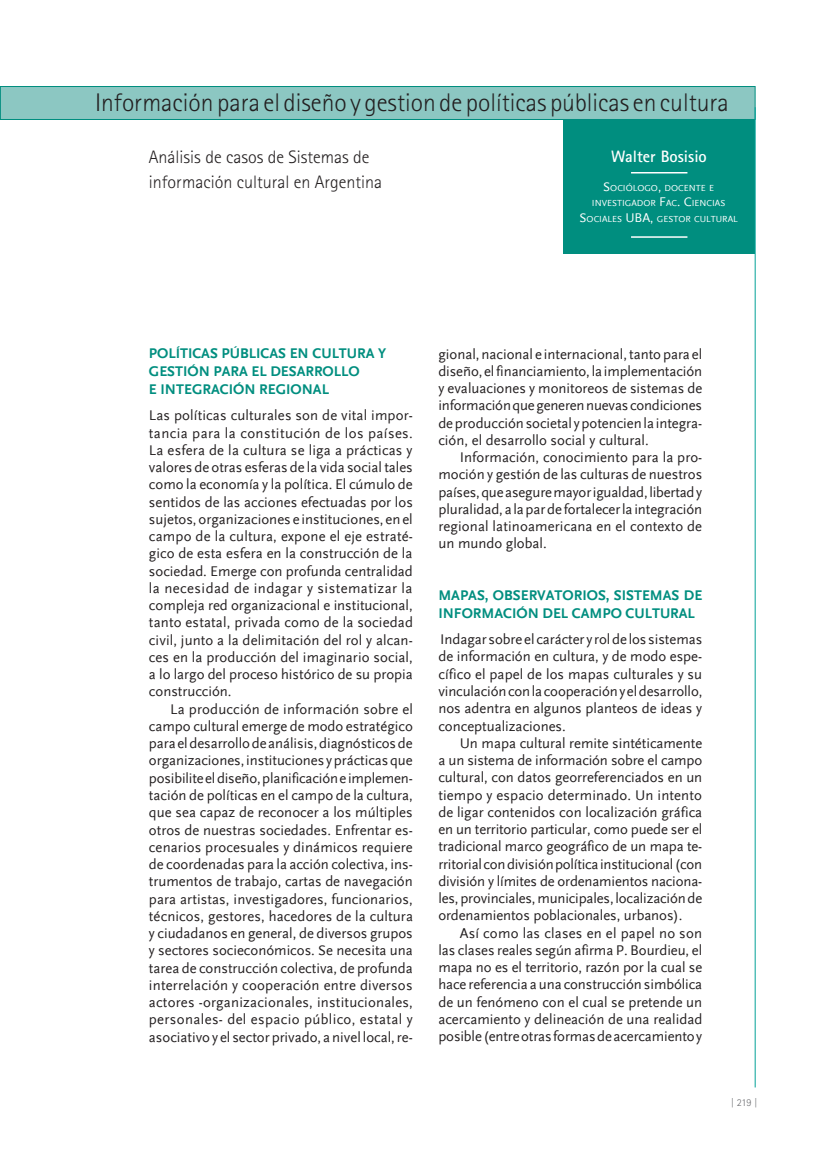
<style>
.page{position:relative;width:830px;height:1170px;background:#fff}
.page>*{position:absolute;margin:0;border:0;box-sizing:border-box;transform-origin:0 0}
.IC_título_nota_1{font:300 25.5px "Rotis Sans Serif";color:#231f20}
.IC_título_nota_1-2{font:300 18px/25.2px "Rotis Sans Serif";color:#231f20}
.t1{font:700 16.5px "Rotis Sans Serif";color:#fff}
.IC_cpo_de_texto_1{font:14.7px/17.2px "Scala Sans";color:#231f20;text-align:justify}
.IC_subtitulo_nota{font:700 14.7px/18px "Scala Sans";color:#008e7f}
.t2{font:300 10.5px "Rotis Sans Serif";color:#6c6d70}
.IC_ficha_autor{font:9.3px "Scala Sans";color:#fff}
.s1{font-size:13.2px}
</style>
<div class="page">
<div style="left:563px;top:118px;width:191px;height:135px;background:#008e7f"></div>
<div style="left:0;top:86px;width:754px;height:33px;background:#8cc7c2"></div>
<div style="left:0;top:86px;width:755px;height:34px;border:1px solid #008e7f"></div>
<hr style="left:630px;top:172px;width:57px;height:1px;background:#fff">
<hr style="left:630px;top:236px;width:57px;height:2px;background:#fff">
<hr style="left:754px;top:107px;width:1px;height:980px;background:#03a197">
<p class="IC_título_nota_1" style="left:95px;top:88px;width:635px">i nformación para el diseño y gestion de políticas públicas en cultura</p>
<p class="IC_título_nota_1-2" style="left:149px;top:144px;width:234px">Análisis de casos de Sistemas de información cultural en Argentina</p>
<p class="t1" style="left:611px;top:146px;width:97px">Walter Bosisio</p>
<p class="IC_ficha_autor" style="left:603px;top:183px;width:112px"><span class="s1">S</span>ociólogo<span class="s1">,</span> docente e</p>
<p class="IC_ficha_autor" style="left:591px;top:198px;width:134px">investigador <span class="s1">F</span>ac<span class="s1">. C</span>iencias</p>
<p class="IC_ficha_autor" style="left:579px;top:214px;width:159px"><span class="s1">S</span>ociales <span class="s1">UBA,</span> gestor cu ltu ral</p>
<p class="IC_subtitulo_nota" style="left:149px;top:345px;width:239px">POLÍTICAS PÚBLICAS EN CULTURA Y<br>GESTIÓN PARA EL DESARROLLO<br>E INTEGRACIÓN REGIONAL</p>
<p class="IC_cpo_de_texto_1" style="left:149px;top:407px;width:265px">Las políticas culturales son de vital impor&shy;tancia para la constitución de los países.<br>La esfera de la cultura se liga a prácticas y valores de otras esferas de la vida social tales como la economía y la política. El cúmulo de sentidos de las acciones efectuadas por los sujetos, organizaciones e instituciones, en el campo de la cultura, expone el eje estraté&shy;gico de esta esfera en la construcción de la sociedad. Emerge con profunda centralidad la necesidad de indagar y sistematizar la compleja red organizacional e institucional, tanto estatal, privada como de la sociedad civil, junto a la delimitación del rol y alcan&shy;ces en la producción del imaginario social, a lo largo del proceso histórico de su propia construcción.</p>
<p class="IC_cpo_de_texto_1" style="left:149px;top:700px;width:265px;text-indent:21px">La producción de información sobre el campo cultural emerge de modo estratégico para el desarrollo de análisis, diagnósticos de organizaciones, instituciones y prácticas que posibilite el diseño, planificación e implemen&shy;tación de políticas en el campo de la cultura, que sea capaz de reconocer a los múltiples otros de nuestras sociedades. Enfrentar es&shy;cenarios procesuales y dinámicos requiere de coordenadas para la acción colectiva, ins&shy;trumentos de trabajo, cartas de navegación para artistas, investigadores, funcionarios, técnicos, gestores, hacedores de la cultura y ciudadanos en general, de diversos grupos y sectores socieconómicos. Se necesita una tarea de construcción colectiva, de profunda interrelación y cooperación entre diversos actores -organizacionales, institucionales, personales- del espacio público, estatal y asociativo y el sector privado, a nivel local, re-</p>
<p class="IC_cpo_de_texto_1" style="left:438px;top:345px;width:265px">gional, nacional e internacional, tanto para el diseño, el financiamiento, la implementación y evaluaciones y monitoreos de sistemas de información que generen nuevas condiciones de producción societal y potencien la integra&shy;ción, el desarrollo social y cultural.</p>
<p class="IC_cpo_de_texto_1" style="left:438px;top:449px;width:265px;text-indent:21px">Información, conocimiento para la pro&shy;moción y gestión de las culturas de nuestros países, que asegure mayor igualdad, libertad y pluralidad, a la par de fortalecer la integración regional latinoamericana en el contexto de un mundo global.</p>
<p class="IC_subtitulo_nota" style="left:438px;top:587px;width:265px">MAPAS, OBSERVATORIOS, SISTEMAS DE<br>INFORMACIÓN DEL CAM PO CULTURAL</p>
<p class="IC_cpo_de_texto_1" style="left:438px;top:631px;width:265px">Indagar sobre el carácter y rol de los sistemas de información en cultura, y de modo espe&shy;cífico el papel de los mapas culturales y su vinculación con la cooperación y el desarrollo, nos adentra en algunos planteos de ideas y conceptualizaciones.</p>
<p class="IC_cpo_de_texto_1" style="left:438px;top:734px;width:265px;text-indent:21px">Un mapa cultural remite sintéticamente a un sistema de información sobre el campo cultural, con datos georreferenciados en un tiempo y espacio determinado. Un intento de ligar contenidos con localización gráfica en un territorio particular, como puede ser el tradicional marco geográfico de un mapa te&shy;rritorial con división política institucional (con división y límites de ordenamientos naciona&shy;les, provinciales, municipales, localización de ordenamientos poblacionales, urbanos).</p>
<p class="IC_cpo_de_texto_1" style="left:438px;top:924px;width:265px;text-indent:21px">Así como las clases en el papel no son las clases reales según afirma P. Bourdieu, el mapa no es el territorio, razón por la cual se hace referencia a una construcción simbólica de un fenómeno con el cual se pretende un acercamiento y delineación de una realidad posible (entre otras formas de acercamiento y</p>
<p class="t2" style="left:730px;top:1095px;width:28px">| 219 |</p>
</div>
